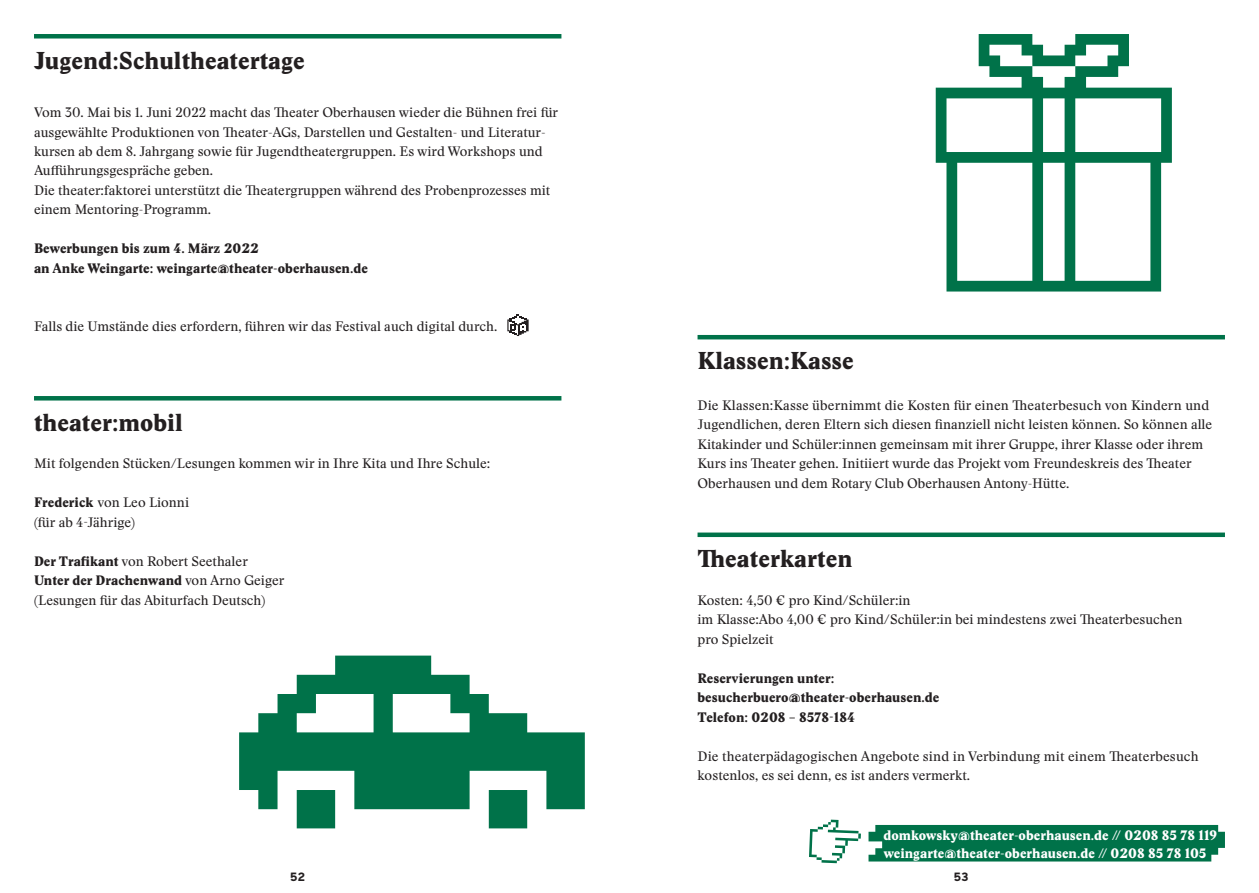
<style>
.page{position:relative;width:1259px;height:893px;background:#fff}
.page>*{position:absolute;margin:0;border:0;box-sizing:border-box;transform-origin:0 0}
.t1{font:24px "Stanley Poster";color:#231f20}
.t2{font:13.5px/19.5px "Stanley";color:#231f20}
.t3{font:13.5px/19.5px "Stanley Poster";color:#231f20}
.t4{font:13.5px/18px "Stanley Poster";color:#fff}
.t5{font:700 12px "Maax";color:#231f20}
.s1{font-family:"Stanley Poster"}
.s2{font-family:"Stanley"}
</style>
<div class="page">
<div style="left:34px;top:34px;width:527px;height:5px;background:#007249"></div>
<svg style="left:507px;top:315px;width:21px;height:21px"></svg>
<div style="left:34px;top:396px;width:527px;height:5px;background:#007249"></div>
<hr style="left:697px;top:335px;width:528px;height:4px;background:#007249">
<hr style="left:697px;top:533px;width:528px;height:4px;background:#007249">
<svg style="left:489px;top:809px;width:38px;height:19px"></svg>
<svg style="left:297px;top:809px;width:38px;height:19px"></svg>
<svg style="left:239px;top:656px;width:346px;height:153px;fill:#007249"></svg>
<svg style="left:935px;top:34px;width:237px;height:258px"></svg>
<svg style="left:809px;top:820px;width:52px;height:43px"></svg>
<div style="left:868px;top:825px;width:357px;height:36px;background:#007249"></div>
<h1 class="t1" style="left:34px;top:44px;width:272px">Jugend:Schultheatertage</h1>
<p class="t2" style="left:34px;top:103px;width:526px">Vom 30. Mai bis 1. Juni 2022 macht das Theater Oberhausen wieder die Bühnen frei für ausgewählte Produktionen von Theater-AGs, Darstellen und Gestalten- und Literatur&shy;kursen ab dem 8. Jahrgang sowie für Jugendtheatergruppen. Es wird Workshops und Aufführungsgespräche geben.<br>Die theater:faktorei unterstützt die Theatergruppen während des Probenprozesses mit einem Mentoring-Programm.</p>
<p class="t3" style="left:34px;top:239px;width:335px">Bewerbungen bis zum 4. März 2022<br>an Anke Weingarte: weingarte@theater-oberhausen.de</p>
<p class="t2" style="left:34px;top:317px;width:465px">Falls die Umstände dies erfordern, führen wir das Festival auch digital durch.</p>
<h1 class="t1" style="left:34px;top:406px;width:150px">theater:mobil</h1>
<p class="t2" style="left:34px;top:454px;width:458px">Mit folgenden Stücken/Lesungen kommen wir in Ihre Kita und Ihre Schule:</p>
<p class="t2" style="left:34px;top:493px;width:157px"><span class="s1">Frederick</span> von Leo Lionni (für ab 4-Jährige)</p>
<p class="t2" style="left:34px;top:551px;width:215px"><span class="s1">Der Trafikant</span> von Robert Seethaler</p>
<p class="t3" style="left:34px;top:571px;width:252px">Unter der Drachenwand <span class="s2">von Arno Geiger</span></p>
<p class="t2" style="left:34px;top:590px;width:233px">(Lesungen für das Abiturfach Deutsch)</p>
<h1 class="t1" style="left:697px;top:345px;width:158px">Klassen:Kasse</h1>
<p class="t2" style="left:697px;top:395px;width:516px">Die Klassen:Kasse übernimmt die Kosten für einen Theaterbesuch von Kindern und Jugendlichen, deren Eltern sich diesen finanziell nicht leisten können. So können alle Kitakinder und Schüler:innen gemeinsam mit ihrer Gruppe, ihrer Klasse oder ihrem Kurs ins Theater gehen. Initiiert wurde das Projekt vom Freundeskreis des Theater Oberhausen und dem Rotary Club Oberhausen Antony-Hütte.</p>
<h1 class="t1" style="left:697px;top:542px;width:156px">Theaterkarten</h1>
<p class="t2" style="left:697px;top:590px;width:486px">Kosten: 4,50 € pro Kind/Schüler:in<br>im Klasse:Abo 4,00 € pro Kind/Schüler:in bei mindestens zwei Theaterbesuchen pro Spielzeit</p>
<p class="t3" style="left:697px;top:668px;width:243px">Reservierungen unter: besucherbuero@theater-oberhausen.de<br>Telefon: 0208 – 8578-184</p>
<p class="t2" style="left:697px;top:746px;width:502px">Die theaterpädagogischen Angebote sind in Verbindung mit einem Theaterbesuch kostenlos, es sei denn, es ist anders vermerkt.</p>
<p class="t4" style="left:883px;top:826px;width:335px">domkowsky@theater-oberhausen.de // 0208 85 78 119 weingarte@theater-oberhausen.de // 0208 85 78 105</p>
<p class="t5" style="left:290px;top:870px;width:16px">52</p>
<p class="t5" style="left:954px;top:870px;width:16px">53</p>
</div>
